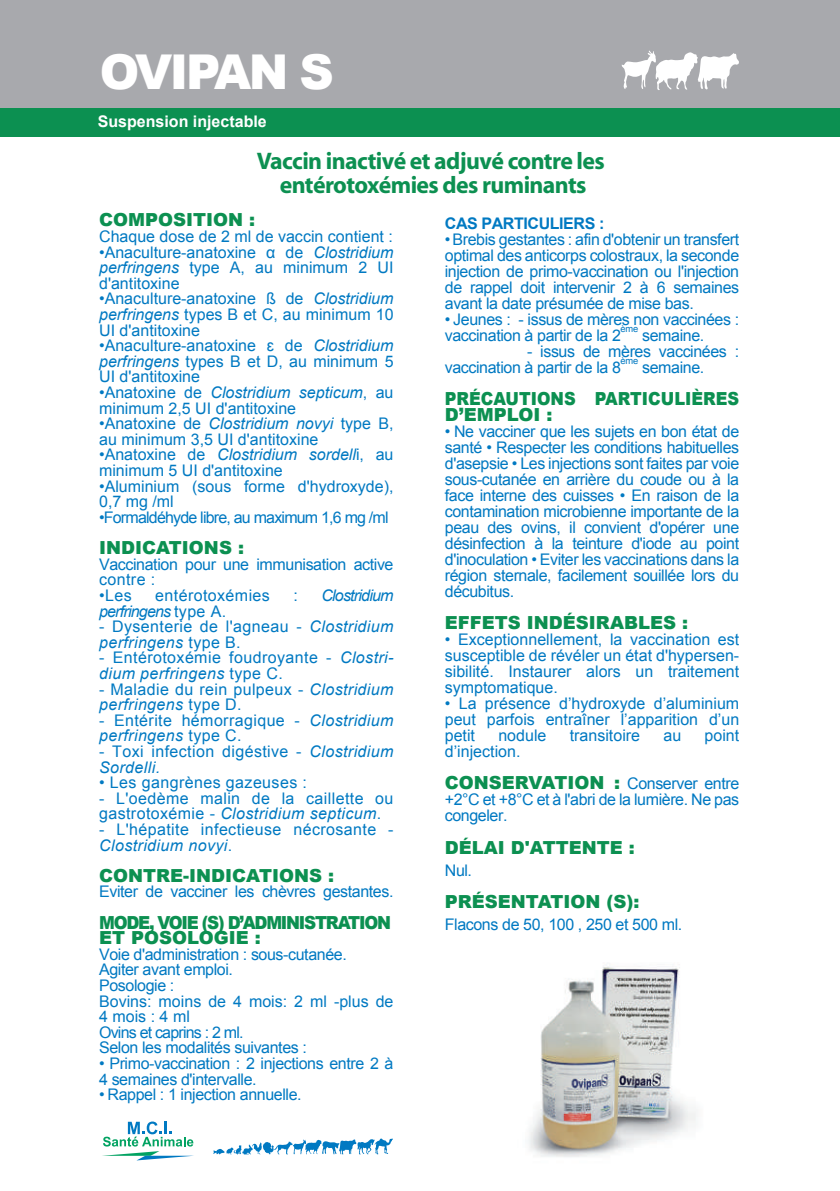
<style>
.page{position:relative;width:840px;height:1191px;background:#fff}
.page>*{position:absolute;margin:0;border:0;box-sizing:border-box;transform-origin:0 0}
.t1{font:900 48px "Arial";letter-spacing:-.05em;color:#fff}
.t2{font:700 24px/24px "Myriad";letter-spacing:-.025em;color:#0c9051;text-align:center}
.t3{font:900 18px "Arial";color:#0c9051}
.t4{font:900 18px/15.6px "Arial";letter-spacing:-.075em;color:#0c9051;scale:.93 1}
.t5{font:900 18px/16px "Arial";color:#0c9051;scale:.9 1}
.t6{font:16px/16px "Arial";color:#0079c2;text-align:justify}
.t7{font:16px/15.6px "Arial";letter-spacing:-.025em;color:#0079c2}
.t8{font:16px/15.6px "Arial";letter-spacing:.025em;color:#0079c2}
.t9{font:16px "Arial";letter-spacing:-.05em;color:#0079c2}
.t10{font:italic 16px "Arial";letter-spacing:-.05em;color:#0079c2}
.t11{font:700 16px "Arial";color:#fff}
.t12{font:700 16px "Arial";letter-spacing:-.025em;color:#0079c2}
.t13{font:9.4px "Arial";letter-spacing:-.025em;color:#0079c2}
.s1{font-style:italic}
.s2{font-style:normal}
.s3{font-weight:900;font-size:18px;color:#0c9051}
</style>
<div class="page">
<img style="left:528px;top:966px;width:168px;height:191px">
<div style="left:0;top:0;width:839px;height:117px;background:#a8a9ad"></div>
<div style="left:0;top:109px;width:839px;height:28px;background:#0c9051"></div>
<svg style="left:102px;top:1121px;width:92px;height:39px"></svg>
<svg style="left:213px;top:1138px;width:180px;height:16px"></svg>
<svg style="left:621px;top:50px;width:117px;height:40px"></svg>
<h1 class="t1" style="left:100px;top:37px;width:235px">OVIPAN S</h1>
<p class="t11" style="left:98px;top:111px;width:170px">Suspension injectable</p>
<h2 class="t2" style="left:256px;top:150px;width:349px">Vaccin inactivé et adjuvé contre les entérotoxémies des ruminants</h2>
<p class="t12" style="left:444px;top:213px;width:161px">CAS PARTICULIERS :</p>
<p class="t6" style="left:444px;top:232px;width:296px">• Brebis gestantes : afin d'obtenir un transfert optimal des anticorps colostraux, la seconde injection de primo-vaccination ou l'injection de rappel doit intervenir 2 à 6 semaines avant la date présumée de mise bas.</p>
<p class="t7" style="left:444px;top:312px;width:296px">• Jeunes : - issus de mères non vaccinées : vaccination à partir de la 2</p>
<p class="t3" style="left:99px;top:207px;width:157px">COMPOSITION :</p>
<p class="t6" style="left:99px;top:228px;width:295px">Chaque dose de 2 ml de vaccin contient :</p>
<p class="t6" style="left:99px;top:244px;width:296px">•Anaculture-anatoxine α de <span class="s1">Clostridium perfringens</span> type A, au minimum 2 UI d'antitoxine</p>
<p class="t6" style="left:99px;top:291px;width:296px">•Anaculture-anatoxine ß de <span class="s1">Clostridium perfringens</span> types B et C, au minimum 10<br>UI d'antitoxine</p>
<p class="t6" style="left:99px;top:338px;width:158px">•Anaculture-anatoxine</p>
<p class="t13" style="left:620px;top:322px;width:19px">ème</p>
<p class="t7" style="left:641px;top:328px;width:64px">semaine.</p>
<p class="t7" style="left:444px;top:344px;width:296px;text-indent:82px">- issus de mères vaccinées : vaccination à partir de la 8</p>
<p class="t6" style="left:99px;top:338px;width:296px;text-indent:186px">de <span class="s1">Clostridium perfringens</span> types B et D, au minimum 5<br>UI d'antitoxine</p>
<p class="t6" style="left:99px;top:385px;width:296px">•Anatoxine de <span class="s1">Clostridium septicum</span>, au minimum 2,5 UI d'antitoxine</p>
<p class="t6" style="left:99px;top:416px;width:296px">•Anatoxine de <span class="s1">Clostridium novyi</span> type B, au minimum 3,5 UI d'antitoxine</p>
<p class="t6" style="left:99px;top:447px;width:296px">•Anatoxine de <span class="s1">Clostridium sordell</span>i, au minimum 5 UI d'antitoxine</p>
<p class="t6" style="left:99px;top:478px;width:296px">•Aluminium (sous forme d'hydroxyde),<br>0,7 mg /ml</p>
<p class="t9" style="left:99px;top:507px;width:291px">•Formaldéhyde libre, au maximum 1,6 mg /ml</p>
<p class="t3" style="left:99px;top:534px;width:146px">INDICATIONS :</p>
<p class="t7" style="left:99px;top:556px;width:296px">Vaccination pour une immunisation active contre :</p>
<p class="t6" style="left:99px;top:587px;width:34px">•Les</p>
<p class="t8" style="left:155px;top:587px;width:116px">entérotoxémies</p>
<p class="t6" style="left:293px;top:587px;width:6px">:</p>
<p class="t10" style="left:321px;top:585px;width:73px">Clostridium</p>
<p class="t10" style="left:99px;top:600px;width:129px">perfringens <span class="s2">type A.</span></p>
<p class="t8" style="left:99px;top:619px;width:296px">- Dysenterie de l'agneau - <span class="s1">Clostridium perfringens</span> type B.</p>
<p class="t8" style="left:99px;top:650px;width:296px">- Entérotoxémie foudroyante - <span class="s1">Clostri&shy;dium perfringens</span> type C.</p>
<p class="t8" style="left:99px;top:681px;width:296px">- Maladie du rein pulpeux - <span class="s1">Clostridium perfringens</span> type D.</p>
<p class="t8" style="left:99px;top:712px;width:296px">- Entérite hémorragique - <span class="s1">Clostridium perfringens</span> type C.</p>
<p class="t8" style="left:99px;top:743px;width:296px">- Toxi infection digéstive - <span class="s1">Clostridium<br>Sordelli.</span></p>
<p class="t8" style="left:99px;top:775px;width:209px">• Les gangrènes gazeuses :</p>
<p class="t8" style="left:99px;top:790px;width:296px">- L'oedème malin de la caillette ou gastrotoxémie - <span class="s1">Clostridium septicum</span>.</p>
<p class="t8" style="left:99px;top:821px;width:296px">- L'hépatite infectieuse nécrosante -<br><span class="s1">Clostridium novyi</span>.</p>
<p class="t3" style="left:99px;top:862px;width:236px">CONTRE-INDICATIONS :</p>
<p class="t7" style="left:99px;top:884px;width:296px">Eviter de vacciner les chèvres gestantes.</p>
<p class="t4" style="left:99px;top:913px;width:315px">MODE, VOIE (S) D’ADMINISTRATION<br>ET POSOLOGIE :</p>
<p class="t7" style="left:99px;top:946px;width:296px">Voie d'administration : sous-cutanée.<br>Agiter avant emploi.<br>Posologie :<br>Bovins: moins de 4 mois: 2 ml -plus de<br>4 mois : 4 ml<br>Ovins et caprins : 2 ml.<br>Selon les modalités suivantes :</p>
<p class="t7" style="left:99px;top:1055px;width:296px">• Primo-vaccination : 2 injections entre 2 à<br>4 semaines d'intervalle.</p>
<p class="t7" style="left:99px;top:1087px;width:204px">• Rappel : 1 injection annuelle.</p>
<p class="t13" style="left:620px;top:354px;width:19px">ème</p>
<p class="t7" style="left:641px;top:360px;width:64px">semaine.</p>
<p class="t5" style="left:444px;top:390px;width:328px">PRÉCAUTIONS PARTICULIÈRES<br>D’EMPLOI :</p>
<p class="t6" style="left:444px;top:424px;width:296px">• Ne vacciner que les sujets en bon état de santé • Respecter les conditions habituelles d'asepsie • Les injections sont faites par voie sous-cutanée en arrière du coude ou à la face interne des cuisses • En raison de la contamination microbienne importante de la peau des ovins, il convient d'opérer une désinfection à la teinture d'iode au point d'inoculation • Eviter les vaccinations dans la région sternale, facilement souillée lors du décubitus.</p>
<p class="t3" style="left:444px;top:610px;width:244px">EFFETS INDÉSIRABLES :</p>
<p class="t6" style="left:444px;top:632px;width:296px">• Exceptionnellement, la vaccination est susceptible de révéler un état d'hypersen&shy;sibilité. Instaurer alors un traitement symptomatique.</p>
<p class="t6" style="left:444px;top:696px;width:296px">• La présence d’hydroxyde d’aluminium peut parfois entraîner l’apparition d’un petit</p>
<p class="t6" style="left:498px;top:728px;width:50px">nodule</p>
<p class="t6" style="left:569px;top:728px;width:72px">transitoire</p>
<p class="t6" style="left:663px;top:728px;width:19px">au</p>
<p class="t6" style="left:704px;top:728px;width:36px">point</p>
<p class="t7" style="left:444px;top:736px;width:296px;line-height:32px">d’injection.<br><span class="s3">CONSERVATION :</span> Conserver entre</p>
<p class="t7" style="left:444px;top:792px;width:296px">+2°C et +8°C et à l'abri de la lumière. Ne pas congeler.</p>
<p class="t3" style="left:444px;top:834px;width:191px">DÉLAI D'ATTENTE :</p>
<p class="t6" style="left:444px;top:862px;width:29px">Nul.</p>
<p class="t3" style="left:444px;top:888px;width:196px">PRÉSENTATION (S):</p>
<p class="t7" style="left:444px;top:916px;width:239px">Flacons de 50, 100 , 250 et 500 ml.</p>
</div>
